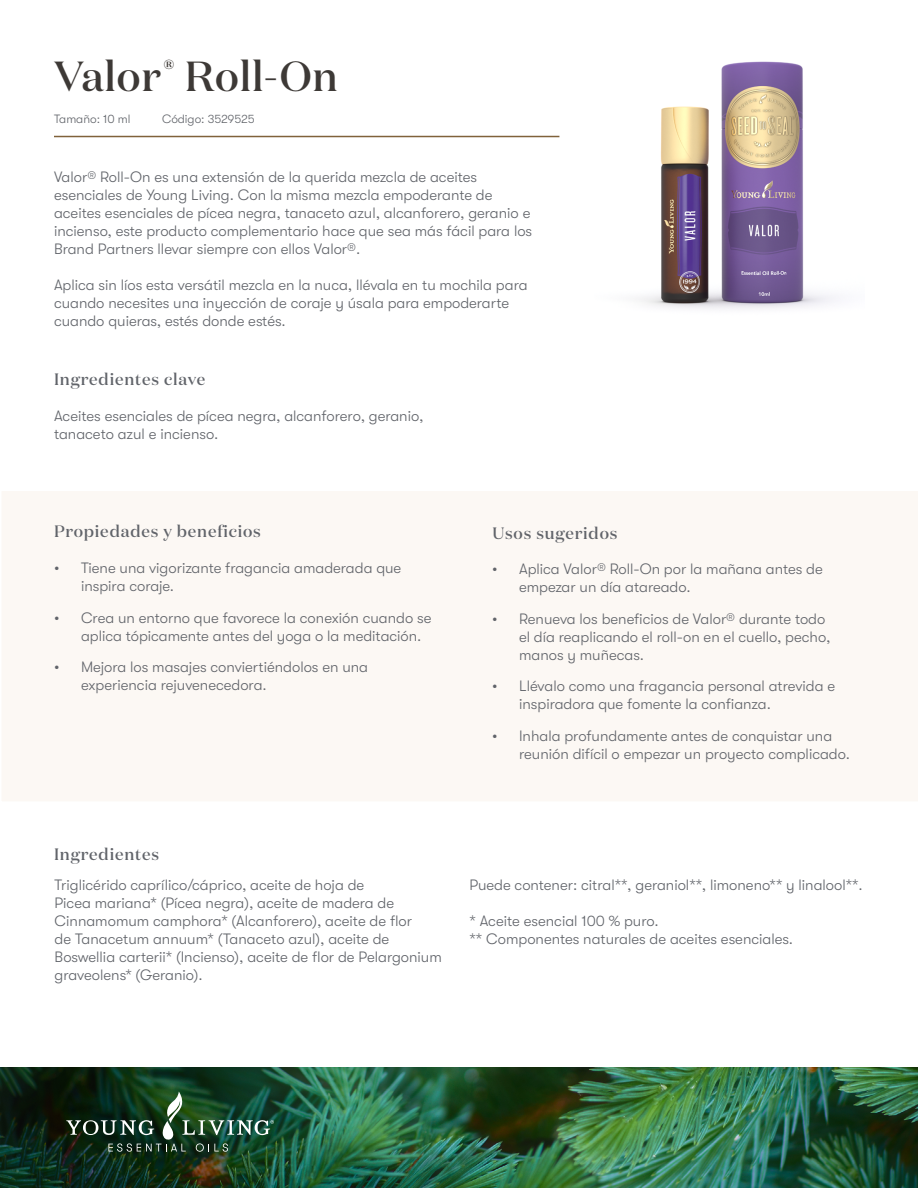
<style>
.page{position:relative;width:918px;height:1188px;background:#fff}
.page>*{position:absolute;margin:0;border:0;box-sizing:border-box;transform-origin:0 0}
.t1{font:500 42px "Domaine Display";letter-spacing:.02em;color:#3d3936}
.t2{font:500 16.5px "Domaine Display";letter-spacing:.05em;color:#61646a}
.t3{font:300 15px/18px "GT Walsheim Pro";color:#61646a}
.t4{font:300 12px "GT Walsheim Pro";color:#61646a}
</style>
<div class="page">
<img style="left:0;top:1067px;width:918px;height:121px">
<div style="left:2px;top:491px;width:916px;height:310px;background:#fcf8f4"></div>
<img style="left:66px;top:1092px;width:208px;height:60px">
<hr style="left:54px;top:136px;width:505px;height:1px;background:#80623b">
<img style="left:638px;top:61px;width:197px;height:248px">
<h1 class="t1" style="left:54px;top:49px;width:286px">Valor<sup>®</sup> Roll-On</h1>
<p class="t4" style="left:54px;top:112px;width:78px">Tamaño: 10 ml</p>
<p class="t4" style="left:162px;top:112px;width:94px">Código: 3529525</p>
<p class="t3" style="left:54px;top:168px;width:480px">Valor® Roll-On es una extensión de la querida mezcla de aceites esenciales de Young Living. Con la misma mezcla empoderante de aceites esenciales de pícea negra, tanaceto azul, alcanforero, geranio e incienso, este producto complementario hace que sea más fácil para los Brand Partners llevar siempre con ellos Valor®.</p>
<p class="t3" style="left:54px;top:276px;width:475px">Aplica sin líos esta versátil mezcla en la nuca, llévala en tu mochila para cuando necesites una inyección de coraje y úsala para empoderarte cuando quieras, estés donde estés.</p>
<p class="t2" style="left:54px;top:368px;width:153px">Ingredientes clave</p>
<p class="t3" style="left:54px;top:407px;width:371px">Aceites esenciales de pícea negra, alcanforero, geranio, tanaceto azul e incienso.</p>
<p class="t2" style="left:54px;top:521px;width:208px">Propiedades y beneficios</p>
<p class="t2" style="left:493px;top:523px;width:126px">Usos sugeridos</p>
<p class="t3" style="left:81px;top:559px;width:322px;text-indent:-27px">• Tiene una vigorizante fragancia amaderada que inspira coraje.</p>
<p class="t3" style="left:81px;top:609px;width:352px;text-indent:-27px">• Crea un entorno que favorece la conexión cuando se aplica tópicamente antes del yoga o la meditación.</p>
<p class="t3" style="left:81px;top:658px;width:289px;text-indent:-27px">• Mejora los masajes conviertiéndolos en una experiencia rejuvenecedora.</p>
<p class="t3" style="left:519px;top:560px;width:305px;text-indent:-27px">• Aplica Valor® Roll-On por la mañana antes de empezar un día atareado.</p>
<p class="t3" style="left:519px;top:610px;width:313px;text-indent:-27px">• Renueva los beneficios de Valor® durante todo el día reaplicando el roll-on en el cuello, pecho, manos y muñecas.</p>
<p class="t3" style="left:519px;top:677px;width:318px;text-indent:-27px">• Llévalo como una fragancia personal atrevida e inspiradora que fomente la confianza.</p>
<p class="t3" style="left:519px;top:727px;width:332px;text-indent:-27px">• Inhala profundamente antes de conquistar una reunión difícil o empezar un proyecto complicado.</p>
<p class="t2" style="left:54px;top:844px;width:107px">Ingredientes</p>
<p class="t3" style="left:55px;top:876px;width:389px">Triglicérido caprílico/cáprico, aceite de hoja de<br>Picea mariana* (Pícea negra), aceite de madera de Cinnamomum camphora* (Alcanforero), aceite de flor<br>de Tanacetum annuum* (Tanaceto azul), aceite de Boswellia carterii* (Incienso), aceite de flor de Pelargonium graveolens* (Geranio).</p>
<p class="t3" style="left:469px;top:876px;width:395px">Puede contener: citral**, geraniol**, limoneno** y linalool**.</p>
<p class="t3" style="left:469px;top:912px;width:325px">* Aceite esencial 100 % puro.<br>** Componentes naturales de aceites esenciales.</p>
</div>
